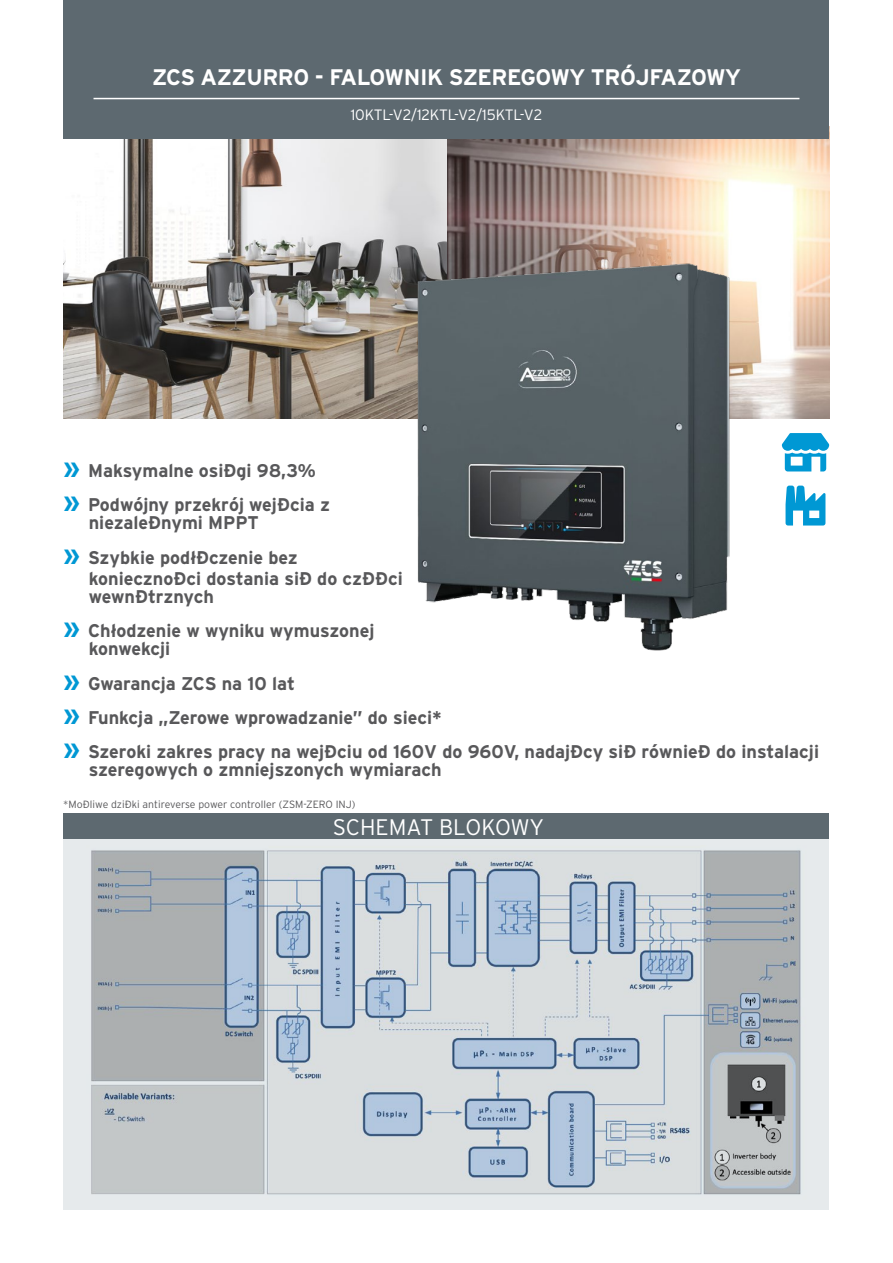
<style>
.page{position:relative;width:893px;height:1263px;background:#fff}
.page>*{position:absolute;margin:0;border:0;box-sizing:border-box;transform-origin:0 0}
.t1{font:700 22.5px "Interstate";letter-spacing:-.02em;color:#fff}
.t2{font:300 22.5px "Interstate";color:#fff}
.t3{font:700 18.3px/34.3px "Interstate";color:#58585a}
.t4{font:300 15px "Interstate";letter-spacing:-.01em;color:#fff}
.t5{font:300 10.5px "Interstate";color:#58585a}
.s1{font-size:27.6px;color:#0098d4}
</style>
<div class="page">
<img style="left:63px;top:138px;width:766px;height:281px">
<div style="left:63px;top:839px;width:766px;height:371px;background:#e6eaec"></div>
<div style="left:63px;top:813px;width:766px;height:26px;background:#5d6970"></div>
<div style="left:63px;top:0;width:766px;height:138px;background:#5d6970"></div>
<hr style="left:94px;top:98px;width:705px;height:1px;background:#fff">
<img style="left:414px;top:245px;width:415px;height:406px">
<img style="left:91px;top:850px;width:710px;height:345px">
<p class="t1" style="left:152px;top:65px;width:590px">ZCS AZZURRO - FALOWNIK SZEREGOWY TRÓJFAZOWY</p>
<p class="t4" style="left:351px;top:106px;width:193px">10KTL-V2/12KTL-V2/15KTL-V2</p>
<p class="t3" style="left:63px;top:453px;width:268px"><span class="s1">»</span> Maksymalne osiągi 98,3% <span class="s1">»</span> Podwójny przekrój wejścia z</p>
<p class="t3" style="left:63px;top:505px;width:236px;text-indent:26px">niezależnymi MPPT<br><span class="s1">»</span> Szybkie podłączenie bez</p>
<p class="t3" style="left:89px;top:569px;width:315px;line-height:18px">konieczności dostania się do części wewnętrznych</p>
<p class="t3" style="left:89px;top:622px;width:287px;line-height:18px;text-indent:-26px"><span class="s1">»</span> Chłodzenie w wyniku wymuszonej konwekcji</p>
<p class="t3" style="left:63px;top:666px;width:757px"><span class="s1">»</span> Gwarancja ZCS na 10 lat<br><span class="s1">»</span> Funkcja „Zerowe wprowadzanie” do sieci*<br><span class="s1">»</span> Szeroki zakres pracy na wejściu od 160V do 960V, nadający się również do instalacji</p>
<p class="t3" style="left:89px;top:752px;width:354px">szeregowych o zmniejszonych wymiarach</p>
<p class="t5" style="left:63px;top:798px;width:294px">*Możliwe dzięki antireverse power controller (ZSM-ZERO INJ)</p>
<p class="t2" style="left:333px;top:814px;width:213px">SCHEMAT BLOKOWY</p>
</div>
